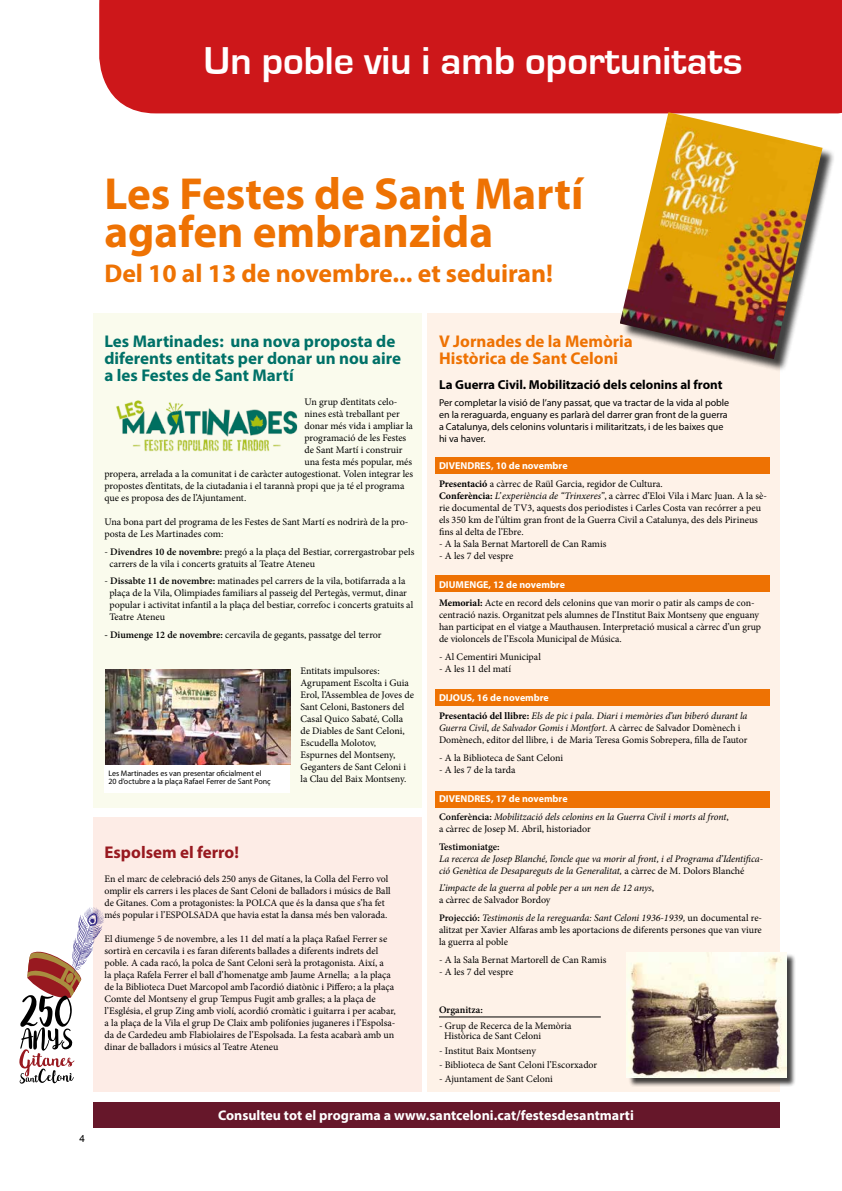
<style>
.page{position:relative;width:842px;height:1191px;background:#fff}
.page>*{position:absolute;margin:0;border:0;box-sizing:border-box;transform-origin:0 0}
.t1{font:700 45.1px/38.2px "Myriad Pro";color:#ee7203}
.t2{font:700 40px "Eurostile";color:#fff}
.t3{font:700 25.7px "Myriad Pro";color:#ee7203}
.t4{font:700 17px/17px "Myriad Pro";color:#007168}
.t5{font:700 17px/17px "Myriad Pro";color:#ee7203}
.t6{font:700 17px "Myriad Pro";color:#981920}
.t7{font:700 14px "Myriad Pro";color:#fff}
.t8{font:700 13px "Myriad Pro";color:#000}
.t9{font:10px/12px "Minion Pro";color:#000}
.t10{font:italic 10px/12px "Minion Pro";letter-spacing:-.005em;color:#000}
.t11{font:10px/12px "Myriad Pro";color:#000}
.t12{font:700 10px "Myriad Pro";color:#fff}
.t13{font:600 10px "Minion Pro";color:#000}
.t14{font:10px "Arial";color:#000}
.t15{font:8px/8px "Myriad Pro";color:#000}
.s1{font-weight:600}
.s2{font-weight:700}
.s3{font-style:italic}
.s4{font-weight:600;font-style:normal}
.s5{font-style:normal}
</style>
<div class="page">
<div style="left:93px;top:313px;width:329px;height:494px;background:#fafbed"></div>
<div style="left:104px;top:764px;width:186px;height:28px;background:#fff"></div>
<div style="left:99px;top:0;width:743px;height:113px;background:#cd171a"></div>
<div style="left:427px;top:313px;width:352px;height:779px;background:#fef2e8"></div>
<div style="left:435px;top:457px;width:334px;height:16px;background:#ee7203"></div>
<div style="left:435px;top:575px;width:334px;height:17px;background:#ee7203"></div>
<div style="left:435px;top:689px;width:334px;height:17px;background:#ee7203"></div>
<div style="left:435px;top:790px;width:334px;height:17px;background:#ee7203"></div>
<div style="left:93px;top:817px;width:329px;height:275px;background:#fdece6"></div>
<div style="left:93px;top:1102px;width:686px;height:26px;background:#66172a"></div>
<div style="left:622px;top:114px;width:214px;height:258px;background:#000;opacity:.75"></div>
<img style="left:620px;top:112px;width:202px;height:247px">
<svg style="left:19px;top:907px;width:85px;height:176px"></svg>
<img style="left:116px;top:400px;width:182px;height:52px">
<div style="left:628px;top:953px;width:168px;height:134px;background:#000;opacity:.75"></div>
<img style="left:627px;top:952px;width:159px;height:125px">
<hr style="left:439px;top:1016px;width:162px;height:1px;background:#000">
<img style="left:105px;top:669px;width:185px;height:95px">
<h2 class="t2" style="left:204px;top:39px;width:541px">Un poble viu i amb oportunitats</h2>
<h1 class="t1" style="left:104px;top:173px;width:480px">Les Festes de Sant Martí agafen embranzida</h1>
<h3 class="t3" style="left:104px;top:257px;width:450px">Del 10 al 13 de novembre... et seduiran!</h3>
<p class="t14" style="left:79px;top:1131px;width:7px">4</p>
<h3 class="t4" style="left:104px;top:332px;width:298px">Les Martinades: una nova proposta de diferents entitats per donar un nou aire a les Festes de Sant Martí</h3>
<p class="t9" style="left:304px;top:396px;width:94px">Un grup d’entitats celo-</p>
<p class="t9" style="left:304px;top:408px;width:97px">nines està treballant per</p>
<p class="t9" style="left:304px;top:420px;width:110px">donar més vida i ampliar la</p>
<p class="t9" style="left:304px;top:432px;width:103px">programació de les Festes</p>
<p class="t9" style="left:304px;top:444px;width:100px">de Sant Martí i construir</p>
<p class="t9" style="left:304px;top:456px;width:109px">una festa més popular, més</p>
<p class="t9" style="left:104px;top:468px;width:310px">propera, arrelada a la comunitat i de caràcter autogestionat. Volen integrar les</p>
<p class="t9" style="left:104px;top:480px;width:301px">propostes d’entitats, de la ciutadania i el tarannà propi que ja té el programa</p>
<p class="t9" style="left:104px;top:492px;width:143px">que es proposa des de l’Ajuntament.</p>
<p class="t9" style="left:104px;top:516px;width:305px">Una bona part del programa de les Festes de Sant Martí es nodrirà de la pro&shy;posta de Les Martinades com:</p>
<p class="t9" style="left:109px;top:545px;width:306px;text-indent:-5px">- <span class="s1">Divendres 10 de novembre:</span> pregó a la plaça del Bestiar, corrergastrobar pels carrers de la vila i concerts gratuits al Teatre Ateneu</p>
<p class="t9" style="left:109px;top:575px;width:305px;text-indent:-5px">- <span class="s1">Dissabte 11 de novembre:</span> matinades pel carrers de la vila, botifarrada a la plaça de la Vila, Olimpiades familiars al passeig del Pertegàs, vermut, dinar popular i activitat infantil a la plaça del bestiar, correfoc i concerts gratuits al Teatre Ateneu</p>
<p class="t9" style="left:104px;top:629px;width:279px"><span class="s1">- Diumenge 12 de novembre:</span> cercavila de gegants, passatge del terror</p>
<p class="t9" style="left:300px;top:665px;width:115px">Entitats impulsores:<br>Agrupament Escolta i Guia<br>Erol, l’Assemblea de Joves de<br>Sant Celoni, Bastoners del<br>Casal Quico Sabaté, Colla de Diables de Sant Celoni,<br>Escudella Molotov,<br>Espurnes del Montseny,<br>Geganters de Sant Celoni i la Clau del Baix Montseny.</p>
<p class="t15" style="left:108px;top:769px;width:164px">Les Martinades es van presentar oficialment el<br>20 d’octubre a la plaça Rafael Ferrer de Sant Ponç</p>
<h3 class="t6" style="left:104px;top:841px;width:136px">Espolsem el ferro!</h3>
<p class="t9" style="left:104px;top:873px;width:288px">En el marc de celebració dels 250 anys de Gitanes, la Colla del Ferro vol omplir els carrers i les places de Sant Celoni de balladors i músics de Ball de Gitanes. Com a protagonistes: la POLCA que és la dansa que s’ha fet més popular i l’ESPOLSADA que havia estat la dansa més ben valorada.</p>
<p class="t9" style="left:104px;top:933px;width:293px">El diumenge 5 de novembre, a les 11 del matí a la plaça Rafael Ferrer se sortirà en cercavila i es faran diferents ballades a diferents indrets del poble. A cada racó, la polca de Sant Celoni serà la protagonista. Així, a<br>la plaça Rafela Ferrer el ball d’homenatge amb Jaume Arnella; a la plaça de la Biblioteca Duet Marcopol amb l’acordió diatònic i Piffero; a la plaça Comte del Montseny el grup Tempus Fugit amb gralles; a la plaça de l’Església, el grup Zing amb violí, acordió cromàtic i guitarra i per acabar, a la plaça de la Vila el grup De Claix amb polifonies juganeres i l’Espolsa&shy;da de Cardedeu amb Flabiolaires de l’Espolsada. La festa acabarà amb un dinar de balladors i músics al Teatre Ateneu</p>
<h3 class="t5" style="left:439px;top:332px;width:195px">V Jornades de la Memòria<br>Històrica de Sant Celoni</h3>
<h3 class="t8" style="left:439px;top:376px;width:285px">La Guerra Civil. Mobilització dels celonins al front</h3>
<p class="t11" style="left:439px;top:396px;width:292px">Per completar la visió de l’any passat, que va tractar de la vida al poble en la reraguarda, enguany es parlarà del darrer gran front de la guerra a Catalunya, dels celonins voluntaris i militaritzats, i de les baixes que hi va haver.</p>
<p class="t12" style="left:439px;top:459px;width:130px">DIVENDRES, 10 de novembre</p>
<p class="t9" style="left:439px;top:477px;width:329px"><span class="s2">Presentació</span> a càrrec de Raül Garcia, regidor de Cultura.<br><span class="s2">Conferència:</span> <span class="s3">L’ experiència de “Trinxeres”</span>, a càrrec d’Eloi Vila i Marc Juan. A la sè&shy;rie documental de TV3, aquests dos periodistes i Carles Costa van recórrer a peu els 350 km de l’últim gran front de la Guerra Civil a Catalunya, des dels Pirineus fins al delta de l’Ebre.</p>
<p class="t9" style="left:439px;top:537px;width:169px">- A la Sala Bernat Martorell de Can Ramis</p>
<p class="t9" style="left:439px;top:549px;width:76px">- A les 7 del vespre</p>
<p class="t12" style="left:439px;top:578px;width:127px">DIUMENGE, 12 de novembre</p>
<p class="t9" style="left:439px;top:597px;width:324px"><span class="s2">Memorial:</span> Acte en record dels celonins que van morir o patir als camps de con&shy;centració nazis. Organitzat pels alumnes de l’Institut Baix Montseny que enguany han participat en el viatge a Mauthausen. Interpretació musical a càrrec d’un grup de violoncels de l’Escola Municipal de Música.</p>
<p class="t9" style="left:439px;top:650px;width:103px">- Al Cementiri Municipal</p>
<p class="t9" style="left:439px;top:662px;width:74px">- A les 11 del matí</p>
<p class="t12" style="left:439px;top:691px;width:111px">DIJOUS, 16 de novembre</p>
<p class="t9" style="left:439px;top:710px;width:310px"><span class="s2">Presentació del llibre:</span> <span class="s3">Els de pic i pala. Diari i memòries d’un biberó durant la<br>Guerra Civil</span>, <span class="s3">de Salvador Gomis i Montfort</span>. A càrrec de Salvador Domènech i<br>Domènech, editor del llibre, i de Maria Teresa Gomis Sobrepera, filla de l’autor</p>
<p class="t9" style="left:439px;top:751px;width:126px">- A la Biblioteca de Sant Celoni</p>
<p class="t9" style="left:439px;top:763px;width:78px">- A les 7 de la tarda</p>
<p class="t12" style="left:439px;top:792px;width:130px">DIVENDRES, 17 de novembre</p>
<p class="t10" style="left:439px;top:811px;width:291px"><span class="s4">Conferència:</span> Mobilització dels celonins en la Guerra Civil i morts al front<span class="s5">, a càrrec de Josep M. Abril, historiador</span></p>
<p class="t13" style="left:439px;top:839px;width:62px">Testimoniatge:</p>
<p class="t10" style="left:439px;top:852px;width:326px">La recerca de Josep Blanché, l’oncle que va morir al front, i el Programa d’Identifica&shy;ció Genètica de Desapareguts de la Generalitat, <span class="s5">a càrrec de M. Dolors Blanché</span></p>
<p class="t10" style="left:439px;top:882px;width:217px">L’impacte de la guerra al poble per a un nen de 12 anys<span class="s5">, a càrrec de Salvador Bordoy</span></p>
<p class="t9" style="left:439px;top:912px;width:325px;text-align:justify"><span class="s1">Projecció:</span> <span class="s3">Testimonis de la rereguarda: Sant Celoni 1936-1939,</span> un documental re&shy;alitzat per Xavier Alfaras amb les aportacions de diferents persones que van viure la guerra al poble</p>
<p class="t9" style="left:439px;top:953px;width:169px">- A la Sala Bernat Martorell de Can Ramis</p>
<p class="t9" style="left:439px;top:965px;width:76px">- A les 7 del vespre</p>
<p class="t13" style="left:439px;top:1003px;width:45px">Organitza:</p>
<p class="t9" style="left:444px;top:1021px;width:129px;line-height:10px;text-indent:-5px">- Grup de Recerca de la Memòria<br>Històrica de Sant Celoni</p>
<p class="t9" style="left:439px;top:1044px;width:98px">- Institut Baix Montseny</p>
<p class="t9" style="left:439px;top:1058px;width:160px">- Biblioteca de Sant Celoni l’Escorxador</p>
<p class="t9" style="left:439px;top:1072px;width:115px">- Ajuntament de Sant Celoni</p>
<h3 class="t7" style="left:218px;top:1106px;width:417px">Consulteu tot el programa a www.santceloni.cat/festesdesantmarti</h3>
</div>
